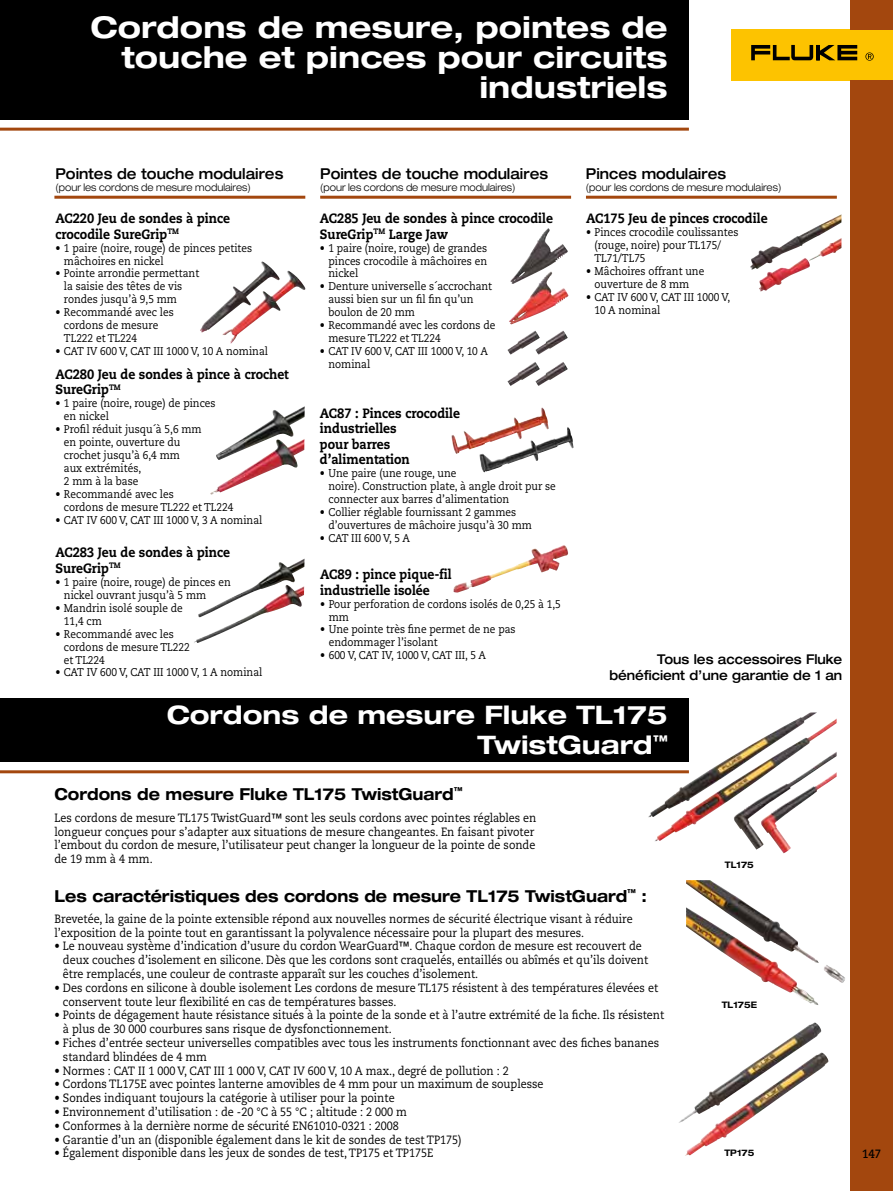
<style>
.page{position:relative;width:893px;height:1191px;background:#fff}
.page>*{position:absolute;margin:0;border:0;box-sizing:border-box;transform-origin:0 0}
.t1{font:700 expanded 30px/30px "Helvetica Neue LT Std";color:#fff;text-align:right}
.t2{font:700 expanded 25.5px/30px "Helvetica Neue LT Std";color:#fff;text-align:right}
.t3{font:700 expanded 16.5px "Helvetica Neue LT Std";color:#000;scale:.9 1}
.t4{font:500 expanded 15px "Helvetica Neue LT Std";color:#000;scale:.9 1}
.t5{font:800 13.5px/15.5px "Caecilia LT Std";color:#000;scale:.9 1}
.t6{font:500 expanded 13.5px/15.6px "Helvetica Neue LT Std";color:#000;text-align:right;scale:.9 1}
.t7{font:12px/13.8px "Caecilia LT Std";color:#000;scale:.9 1}
.t8{font:700 12px "Caecilia LT Std";color:#000;scale:.9 1}
.t9{font:11.25px/12.9px "Caecilia LT Std";color:#000;scale:.9 1}
.t10{font:300 expanded 10.5px "Helvetica Neue LT Std";color:#000;scale:.9 1}
.t11{font:700 expanded 9px "Helvetica Neue LT Std";color:#000;scale:.9 1}
</style>
<div class="page">
<div style="left:731px;top:30px;width:162px;height:51px;background:#fdc300"></div>
<hr style="left:0;top:128px;width:689px;height:3px;background:#a3470e">
<hr style="left:0;top:770px;width:689px;height:3px;background:#a3470e">
<svg style="left:751px;top:45px;width:106px;height:15px"></svg>
<svg style="left:865px;top:52px;width:9px;height:9px"></svg>
<hr style="left:54px;top:196px;width:251px;height:3px;background:#a3470e">
<hr style="left:320px;top:196px;width:251px;height:3px;background:#a3470e">
<hr style="left:586px;top:196px;width:251px;height:3px;background:#a3470e">
<img style="left:210px;top:406px;width:95px;height:88px">
<img style="left:194px;top:559px;width:110px;height:84px">
<img style="left:451px;top:407px;width:91px;height:47px">
<img style="left:453px;top:545px;width:111px;height:47px">
<img style="left:750px;top:214px;width:91px;height:78px">
<img style="left:648px;top:712px;width:189px;height:137px">
<img style="left:679px;top:1022px;width:150px;height:133px">
<img style="left:686px;top:880px;width:159px;height:125px">
<img style="left:519px;top:228px;width:49px;height:43px">
<img style="left:509px;top:271px;width:60px;height:53px">
<img style="left:507px;top:331px;width:28px;height:24px">
<img style="left:507px;top:362px;width:28px;height:24px">
<img style="left:535px;top:330px;width:33px;height:25px">
<img style="left:535px;top:362px;width:33px;height:24px">
<img style="left:200px;top:261px;width:90px;height:74px">
<div style="left:850px;top:81px;width:43px;height:1110px;background:#a3470e"></div>
<div style="left:850px;top:0;width:43px;height:30px;background:#a3470e"></div>
<div style="left:0;top:0;width:689px;height:119px;background:#000"></div>
<div style="left:43px;top:698px;width:646px;height:64px;background:#000"></div>
<div style="left:0;top:698px;width:43px;height:64px;background:#000"></div>
<h1 class="t1" style="left:91px;top:11px;width:579px">Cordons de mesure, pointes de touche et pinces pour circuits industriels</h1>
<p class="t4" style="left:55px;top:164px;width:255px">Pointes de touche modulaires</p>
<p class="t10" style="left:55px;top:181px;width:219px">(pour les cordons de mesure modulaires)</p>
<p class="t4" style="left:320px;top:164px;width:255px">Pointes de touche modulaires</p>
<p class="t10" style="left:320px;top:181px;width:219px">(pour les cordons de mesure modulaires)</p>
<p class="t4" style="left:586px;top:164px;width:157px">Pinces modulaires</p>
<p class="t10" style="left:586px;top:181px;width:219px">(pour les cordons de mesure modulaires)</p>
<p class="t5" style="left:55px;top:211px;width:196px">AC220 Jeu de sondes à pince crocodile SureGrip<sup>TM</sup></p>
<p class="t9" style="left:64px;top:241px;width:211px;text-indent:-9px">• 1 paire (noire, rouge) de pinces petites mâchoires en nickel</p>
<p class="t9" style="left:64px;top:267px;width:152px;text-indent:-9px">• Pointe arrondie permettant la saisie des têtes de vis rondes jusqu’à 9,5 mm</p>
<p class="t9" style="left:64px;top:306px;width:124px;text-indent:-9px">• Recommandé avec les cordons de mesure<br>TL222 et TL224</p>
<p class="t9" style="left:55px;top:345px;width:238px">• CAT IV 600 V, CAT III 1000 V, 10 A nominal</p>
<p class="t5" style="left:55px;top:366px;width:261px">AC280 Jeu de sondes à pince à crochet<br>SureGrip<sup>TM</sup></p>
<p class="t9" style="left:64px;top:397px;width:170px;text-indent:-9px">• 1 paire (noire, rouge) de pinces en nickel</p>
<p class="t9" style="left:64px;top:423px;width:155px;text-indent:-9px">• Profil réduit jusqu´à 5,6 mm en pointe, ouverture du crochet jusqu’à 6,4 mm<br>aux extrémités,<br>2 mm à la base</p>
<p class="t9" style="left:64px;top:488px;width:190px;text-indent:-9px">• Recommandé avec les<br>cordons de mesure TL222 et TL224</p>
<p class="t9" style="left:55px;top:514px;width:231px">• CAT IV 600 V, CAT III 1000 V, 3 A nominal</p>
<p class="t5" style="left:55px;top:545px;width:196px">AC283 Jeu de sondes à pince<br>SureGrip<sup>TM</sup></p>
<p class="t9" style="left:64px;top:575px;width:187px;text-indent:-9px">• 1 paire (noire, rouge) de pinces en nickel ouvrant jusqu’à 5 mm</p>
<p class="t9" style="left:64px;top:601px;width:134px;text-indent:-9px">• Mandrin isolé souple de<br>11,4 cm</p>
<p class="t9" style="left:64px;top:627px;width:141px;text-indent:-9px">• Recommandé avec les cordons de mesure TL222 et TL224</p>
<p class="t9" style="left:55px;top:666px;width:231px">• CAT IV 600 V, CAT III 1000 V, 1 A nominal</p>
<p class="t5" style="left:320px;top:211px;width:261px">AC285 Jeu de sondes à pince crocodile<br>SureGrip<sup>TM</sup> Large Jaw</p>
<p class="t9" style="left:328px;top:241px;width:178px;text-align:justify;text-indent:-9px">• 1 paire (noire, rouge) de grandes pinces crocodile à mâchoires en nickel</p>
<p class="t9" style="left:328px;top:280px;width:184px;text-indent:-9px">• Denture universelle s´accrochant aussi bien sur un fil fin qu’un boulon de 20 mm</p>
<p class="t9" style="left:328px;top:319px;width:187px;text-indent:-9px">• Recommandé avec les cordons de mesure TL222 et TL224</p>
<p class="t9" style="left:328px;top:345px;width:179px;text-indent:-9px">• CAT IV 600 V, CAT III 1000 V, 10 A nominal</p>
<p class="t5" style="left:320px;top:405px;width:157px">AC87 : Pinces crocodile industrielles<br>pour barres d’alimentation</p>
<p class="t9" style="left:328px;top:467px;width:254px;text-indent:-9px">• Une paire (une rouge, une<br>noire). Construction plate, à angle droit pur se connecter aux barres d’alimentation</p>
<p class="t9" style="left:328px;top:506px;width:228px;text-indent:-9px">• Collier réglable fournissant 2 gammes d’ouvertures de mâchoire jusqu’à 30 mm</p>
<p class="t9" style="left:320px;top:532px;width:102px">• CAT III 600 V, 5 A</p>
<p class="t5" style="left:320px;top:566px;width:148px">AC89 : pince pique-fil industrielle isolée</p>
<p class="t9" style="left:329px;top:597px;width:259px;text-indent:-9px">• Pour perforation de cordons isolés de 0,25 à 1,5 mm</p>
<p class="t9" style="left:329px;top:623px;width:209px;text-indent:-9px">• Une pointe très fine permet de ne pas endommager l’isolant</p>
<p class="t9" style="left:320px;top:649px;width:186px">• 600 V, CAT IV, 1000 V, CAT III, 5 A</p>
<p class="t5" style="left:586px;top:211px;width:203px">AC175 Jeu de pinces crocodile</p>
<p class="t9" style="left:594px;top:226px;width:161px;text-indent:-9px">• Pinces crocodile coulissantes (rouge, noire) pour TL175/<br>TL71/TL75</p>
<p class="t9" style="left:586px;top:265px;width:133px;text-align:center">• Mâchoires offrant une ouverture de 8 mm</p>
<p class="t9" style="left:594px;top:291px;width:152px;text-indent:-9px">• CAT IV 600 V, CAT III 1000 V,<br>10 A nominal</p>
<p class="t6" style="left:609px;top:651px;width:260px">Tous les accessoires Fluke bénéficient d’une garantie de 1 an</p>
<h2 class="t2" style="left:167px;top:699px;width:502px">Cordons de mesure Fluke TL175<br>TwistGuard<sup>™</sup></h2>
<h3 class="t3" style="left:54px;top:783px;width:455px">Cordons de mesure Fluke TL175 TwistGuard<sup>™</sup></h3>
<p class="t7" style="left:54px;top:811px;width:537px">Les cordons de mesure TL175 TwistGuard™ sont les seuls cordons avec pointes réglables en longueur conçues pour s’adapter aux situations de mesure changeantes. En faisant pivoter l’embout du cordon de mesure, l’utilisateur peut changer la longueur de la pointe de sonde de 19 mm à 4 mm.</p>
<h3 class="t3" style="left:54px;top:885px;width:660px">Les caractéristiques des cordons de mesure TL175 TwistGuard<sup>™</sup> :</h3>
<p class="t7" style="left:54px;top:912px;width:644px">Brevetée, la gaine de la pointe extensible répond aux nouvelles normes de sécurité électrique visant à réduire l’exposition de la pointe tout en garantissant la polyvalence nécessaire pour la plupart des mesures.</p>
<p class="t7" style="left:63px;top:939px;width:652px;text-indent:-8px">• Le nouveau système d’indication d’usure du cordon WearGuard™. Chaque cordon de mesure est recouvert de deux couches d’isolement en silicone. Dès que les cordons sont craquelés, entaillés ou abîmés et qu’ils doivent être remplacés, une couleur de contraste apparaît sur les couches d’isolement.</p>
<p class="t7" style="left:63px;top:981px;width:663px;text-indent:-8px">• Des cordons en silicone à double isolement Les cordons de mesure TL175 résistent à des températures élevées et conservent toute leur flexibilité en cas de températures basses.</p>
<p class="t7" style="left:63px;top:1008px;width:670px;text-indent:-8px">• Points de dégagement haute résistance situés à la pointe de la sonde et à l’autre extrémité de la fiche. Ils résistent à plus de 30 000 courbures sans risque de dysfonctionnement.</p>
<p class="t7" style="left:63px;top:1036px;width:664px;text-indent:-8px">• Fiches d’entrée secteur universelles compatibles avec tous les instruments fonctionnant avec des fiches bananes standard blindées de 4 mm</p>
<p class="t7" style="left:54px;top:1063px;width:506px">• Normes : CAT II 1 000 V, CAT III 1 000 V, CAT IV 600 V, 10 A max., degré de pollution : 2</p>
<p class="t7" style="left:54px;top:1077px;width:545px">• Cordons TL175E avec pointes lanterne amovibles de 4 mm pour un maximum de souplesse</p>
<p class="t7" style="left:54px;top:1091px;width:379px">• Sondes indiquant toujours la catégorie à utiliser pour la pointe</p>
<p class="t7" style="left:54px;top:1105px;width:393px">• Environnement d’utilisation : de -20 °C à 55 °C ; altitude : 2 000 m</p>
<p class="t7" style="left:54px;top:1119px;width:384px">• Conformes à la dernière norme de sécurité EN61010-0321 : 2008</p>
<p class="t7" style="left:54px;top:1132px;width:454px">• Garantie d’un an (disponible également dans le kit de sondes de test TP175)</p>
<p class="t7" style="left:54px;top:1146px;width:422px">• Également disponible dans les jeux de sondes de test, TP175 et TP175E</p>
<p class="t11" style="left:725px;top:858px;width:34px">TL175</p>
<p class="t11" style="left:722px;top:999px;width:41px">TL175E</p>
<p class="t11" style="left:724px;top:1146px;width:35px">TP175</p>
<p class="t8" style="left:862px;top:1146px;width:23px">147</p>
</div>
